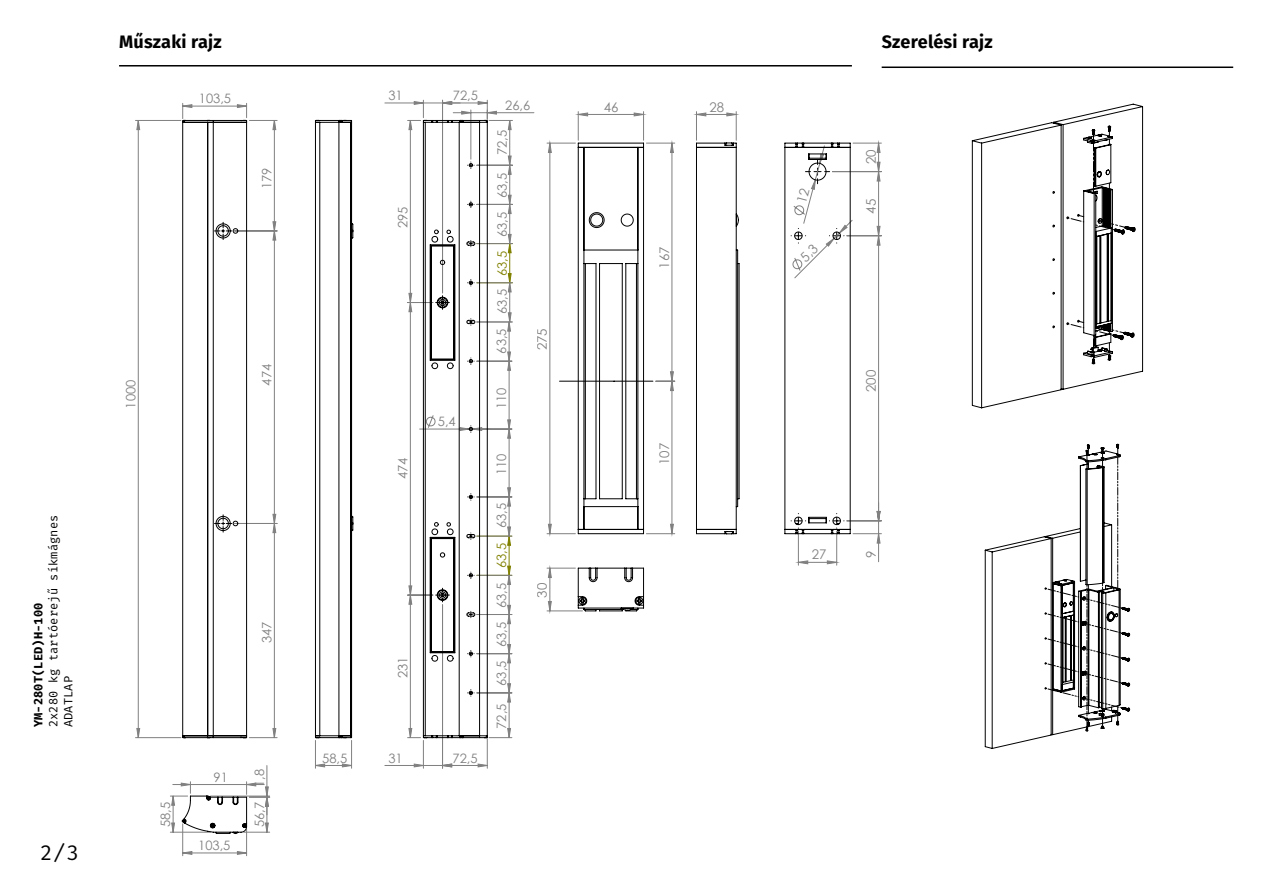
<style>
.page{position:relative;width:1263px;height:893px;background:#fff}
.page>*{position:absolute;margin:0;border:0;box-sizing:border-box;transform-origin:0 0}
.t1{font:21px "Fira Mono";color:#000}
.t2{font:700 18px "Fira Sans";letter-spacing:.01em;color:#000}
.t3{font:13.35px "Century Gothic";color:#808080}
.t4{font:13.2px "Century Gothic";color:#808080}
.t5{font:12.9px "Century Gothic";color:#808080}
.t6{font:12.9px "Century Gothic";color:#808000}
.t7{font:12px/15px "Fira Mono";letter-spacing:.01em;color:#000}
.t8{font:700 12px "Fira Mono";letter-spacing:.01em;color:#000}
</style>
<div class="page">
<hr style="left:119px;top:65px;width:733px;height:2px;background:#000">
<hr style="left:135px;top:737px;width:46px;height:1px;background:#808080">
<hr style="left:135px;top:120px;width:46px;height:1px;background:#808080">
<hr style="left:487px;top:112px;width:47px;height:1px;background:#808080">
<svg style="left:137px;top:120px;width:271px;height:618px"></svg>
<svg style="left:265px;top:283px;width:223px;height:515px"></svg>
<svg style="left:182px;top:103px;width:95px;height:635px"></svg>
<svg style="left:170px;top:782px;width:100px;height:74px"></svg>
<svg style="left:315px;top:120px;width:39px;height:648px"></svg>
<svg style="left:408px;top:100px;width:104px;height:668px"></svg>
<hr style="left:882px;top:67px;width:351px;height:1px;background:#000">
<svg style="left:972px;top:104px;width:171px;height:304px"></svg>
<svg style="left:1067px;top:321px;width:17px;height:7px"></svg>
<svg style="left:1109px;top:132px;width:1px;height:12px"></svg>
<svg style="left:1093px;top:326px;width:31px;height:32px"></svg>
<svg style="left:1093px;top:135px;width:1px;height:59px"></svg>
<svg style="left:1095px;top:220px;width:30px;height:10px"></svg>
<svg style="left:1067px;top:215px;width:17px;height:7px"></svg>
<svg style="left:985px;top:444px;width:145px;height:305px"></svg>
<svg style="left:578px;top:113px;width:65px;height:3px"></svg>
<svg style="left:548px;top:143px;width:332px;height:468px"></svg>
<svg style="left:548px;top:143px;width:3px;height:391px"></svg>
<svg style="left:577px;top:142px;width:274px;height:470px"></svg>
<svg style="left:791px;top:228px;width:28px;height:43px"></svg>
<svg style="left:793px;top:154px;width:37px;height:61px"></svg>
<h2 class="t2" style="left:119px;top:26px;width:104px">Műszaki rajz</h2>
<p class="t5" style="left:199px;top:90px;width:34px">103,5</p>
<p class="t5" style="left:258px;top:189px;width:23px;rotate:-90deg">179</p>
<p class="t7" style="left:47px;top:727px;width:214px;rotate:-90deg">2x280 kg tartóerejű síkmágnes<br>ADATLAP</p>
<p class="t8" style="left:30px;top:727px;width:126px;rotate:-90deg">YM-280T(LED)H-100</p>
<h1 class="t1" style="left:40px;top:838px;width:40px">2/3</h1>
<p class="t5" style="left:122px;top:409px;width:30px;rotate:-90deg">1000</p>
<p class="t5" style="left:258px;top:386px;width:23px;rotate:-90deg">474</p>
<p class="t5" style="left:258px;top:643px;width:23px;rotate:-90deg">347</p>
<p class="t5" style="left:157px;top:827px;width:27px;rotate:-90deg">58,5</p>
<p class="t5" style="left:214px;top:768px;width:16px">91</p>
<p class="t5" style="left:198px;top:836px;width:34px">103,5</p>
<p class="t5" style="left:250px;top:827px;width:60px;rotate:-90deg">56,7 1,8</p>
<p class="t5" style="left:322px;top:749px;width:27px">58,5</p>
<p class="t5" style="left:388px;top:86px;width:16px">31</p>
<p class="t5" style="left:453px;top:86px;width:27px">72,5</p>
<p class="t5" style="left:394px;top:228px;width:23px;rotate:-90deg">295</p>
<p class="t5" style="left:394px;top:479px;width:23px;rotate:-90deg">474</p>
<p class="t5" style="left:438px;top:413px;width:19px">5,4</p>
<p class="t5" style="left:394px;top:678px;width:23px;rotate:-90deg">231</p>
<p class="t5" style="left:388px;top:749px;width:16px">31</p>
<p class="t5" style="left:452px;top:749px;width:27px">72,5</p>
<p class="t5" style="left:505px;top:96px;width:27px">26,6</p>
<p class="t5" style="left:493px;top:155px;width:27px;rotate:-90deg">72,5</p>
<p class="t5" style="left:493px;top:198px;width:27px;rotate:-90deg">63,5</p>
<p class="t5" style="left:493px;top:237px;width:27px;rotate:-90deg">63,5</p>
<p class="t6" style="left:493px;top:276px;width:27px;rotate:-90deg">63,5</p>
<p class="t5" style="left:493px;top:354px;width:66px;rotate:-90deg">63,5 63,5</p>
<p class="t5" style="left:493px;top:409px;width:23px;rotate:-90deg">110</p>
<p class="t5" style="left:493px;top:475px;width:23px;rotate:-90deg">110</p>
<p class="t5" style="left:493px;top:528px;width:27px;rotate:-90deg">63,5</p>
<p class="t6" style="left:493px;top:568px;width:27px;rotate:-90deg">63,5</p>
<p class="t5" style="left:493px;top:608px;width:27px;rotate:-90deg">63,5</p>
<p class="t5" style="left:493px;top:647px;width:27px;rotate:-90deg">63,5</p>
<p class="t5" style="left:493px;top:686px;width:27px;rotate:-90deg">63,5</p>
<p class="t5" style="left:493px;top:729px;width:27px;rotate:-90deg">72,5</p>
<p class="t4" style="left:533px;top:350px;width:24px;rotate:-90deg">275</p>
<p class="t4" style="left:533px;top:598px;width:16px;rotate:-90deg">30</p>
<p class="t3" style="left:604px;top:97px;width:16px">46</p>
<p class="t3" style="left:709px;top:97px;width:16px">28</p>
<p class="t4" style="left:655px;top:269px;width:24px;rotate:-90deg">167</p>
<p class="t4" style="left:655px;top:465px;width:24px;rotate:-90deg">107</p>
<h2 class="t2" style="left:882px;top:26px;width:113px">Szerelési rajz</h2>
<p class="t4" style="left:862px;top:164px;width:16px;rotate:-90deg">20</p>
<p class="t4" style="left:862px;top:214px;width:16px;rotate:-90deg">45</p>
<p class="t4" style="left:862px;top:392px;width:24px;rotate:-90deg">200</p>
<p class="t3" style="left:812px;top:545px;width:16px">27</p>
<p class="t4" style="left:862px;top:558px;width:9px;rotate:-90deg">9</p>
</div>
